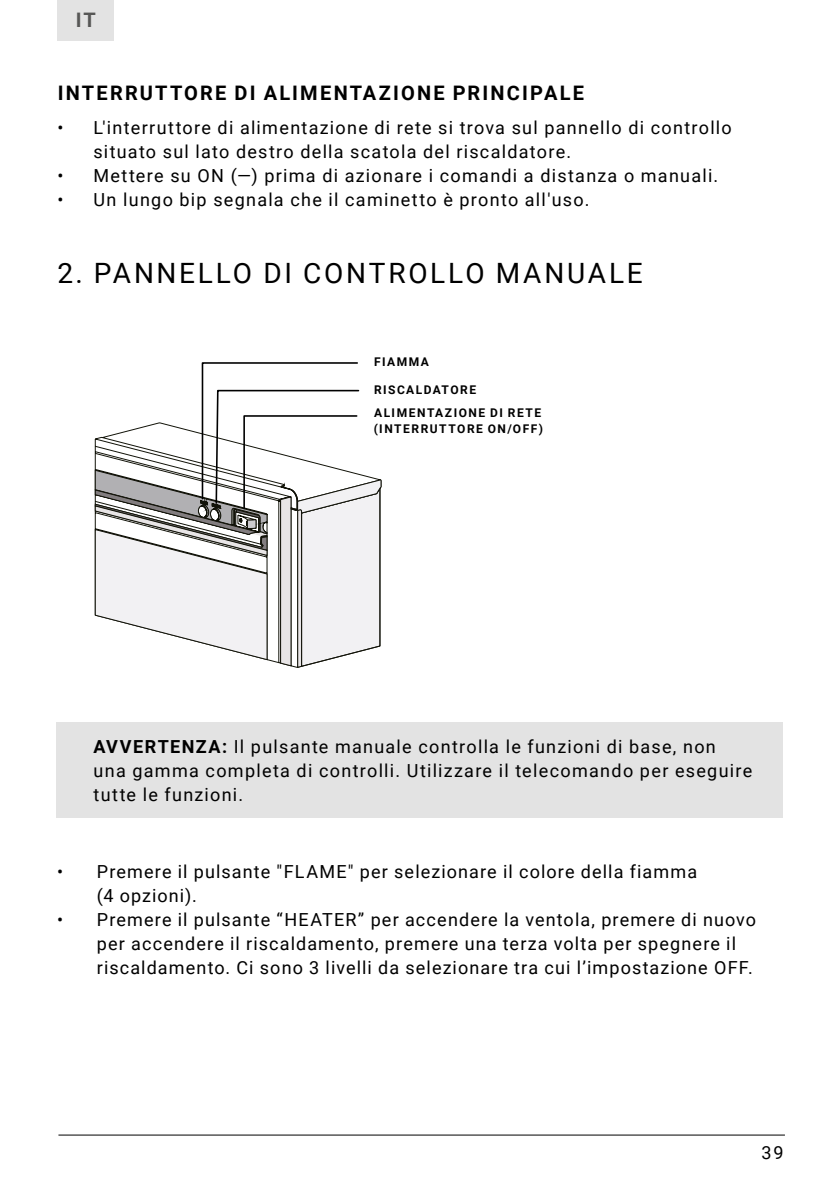
<style>
.page{position:relative;width:840px;height:1191px;background:#fff}
.page>*{position:absolute;margin:0;border:0;box-sizing:border-box;transform-origin:0 0}
.t1{font:28px "Roboto";letter-spacing:.095em;color:#000}
.t2{font:700 20px "Roboto";letter-spacing:.11em;color:#000}
.t3{font:700 20px "Roboto";color:#575756}
.t4{font:18px/24px "Roboto";letter-spacing:.065em;color:#000}
.t5{font:700 12px/16px "Roboto";letter-spacing:.125em;color:#000}
.s1{font-weight:700}
</style>
<div class="page">
<div style="left:57px;top:0;width:56px;height:41px;background:#e3e3e3"></div>
<hr style="left:58px;top:1134px;width:726px;height:1px;background:#000">
<div style="left:57px;top:722px;width:725px;height:95px;background:#e3e3e3"></div>
<svg style="left:95px;top:362px;width:286px;height:306px"></svg>
<p class="t3" style="left:76px;top:6px;width:22px">IT</p>
<p class="t2" style="left:58px;top:79px;width:527px">INTERRUTTORE DI ALIMENTAZIONE PRINCIPALE</p>
<p class="t4" style="left:93px;top:115px;width:639px;text-indent:-36px">• L'interruttore di alimentazione di rete si trova sul pannello di controllo situato sul lato destro della scatola del riscaldatore.</p>
<p class="t4" style="left:57px;top:163px;width:662px">• Mettere su ON (—) prima di azionare i comandi a distanza o manuali.</p>
<p class="t4" style="left:57px;top:187px;width:533px">• Un lungo bip segnala che il caminetto è pronto all'uso.</p>
<h1 class="t1" style="left:58px;top:254px;width:586px">2. PANNELLO DI CONTROLLO MANUALE</h1>
<p class="t5" style="left:374px;top:353px;width:56px">FIAMMA</p>
<p class="t5" style="left:374px;top:381px;width:103px">RISCALDATORE</p>
<p class="t5" style="left:373px;top:404px;width:171px">ALIMENTAZIONE DI RETE (INTERRUTTORE ON/OFF)</p>
<p class="t4" style="left:94px;top:733px;width:660px"><span class="s1">AVVERTENZA:</span> Il pulsante manuale controlla le funzioni di base, non una gamma completa di controlli. Utilizzare il telecomando per eseguire tutte le funzioni.</p>
<p class="t4" style="left:97px;top:859px;width:601px;text-indent:-40px">• Premere il pulsante "FLAME" per selezionare il colore della fiamma (4 opzioni).</p>
<p class="t4" style="left:97px;top:907px;width:660px;text-indent:-40px">• Premere il pulsante “HEATER” per accendere la ventola, premere di nuovo per accendere il riscaldamento, premere una terza volta per spegnere il riscaldamento. Ci sono 3 livelli da selezionare tra cui l’impostazione OFF.</p>
<p class="t4" style="left:761px;top:1140px;width:24px">39</p>
</div>
